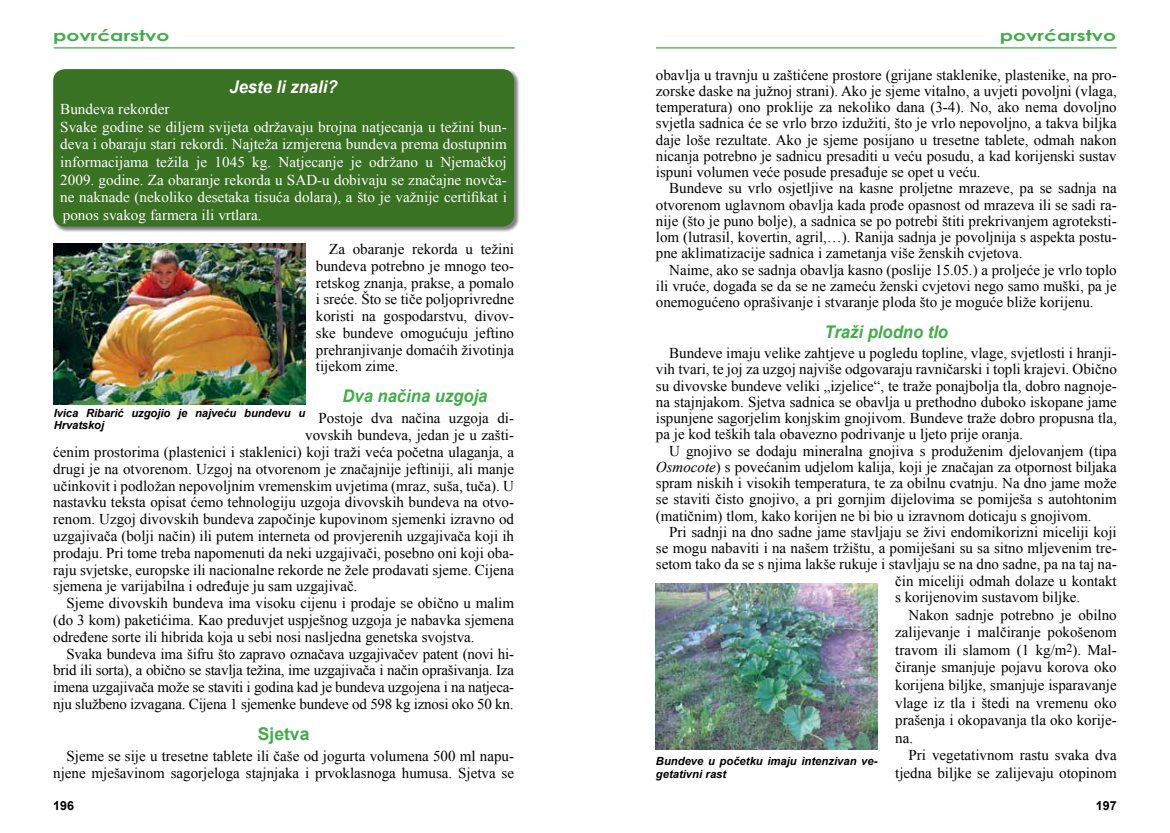
<style>
.page{position:relative;width:1170px;height:833px;background:#fff}
.page>*{position:absolute;margin:0;border:0;box-sizing:border-box;transform-origin:0 0}
.t1{font:italic 700 17.5px "Arial";color:#41ad49;scale:.95 1}
.t2{font:italic 700 17.5px "Arial";color:#fff;scale:.95 1}
.t3{font:700 17.5px "Arial";color:#41ad49}
.t4{font:15px/16.2px "Times New Roman";color:#000;text-align:justify}
.t5{font:15px/17.5px "Times New Roman";color:#fff}
.t6{font:700 15px "Century Gothic";color:#41ad49;scale:1.35 1}
.t7{font:700 12.5px "Arial";color:#000}
.t8{font:italic 700 11.25px/12.4px "Arial";letter-spacing:-.005em;color:#000}
.s1{font-style:italic}
</style>
<div class="page">
<hr style="left:656px;top:47px;width:460px;height:2px;background:#41ad49">
<hr style="left:54px;top:47px;width:460px;height:2px;background:#41ad49">
<div style="left:53px;top:69px;width:466px;height:163px;background:#000;opacity:.5"></div>
<div style="left:53px;top:69px;width:461px;height:158px;background:#3a7224;border-radius:12px"></div>
<img style="left:54px;top:243px;width:251px;height:161px">
<img style="left:656px;top:584px;width:221px;height:165px">
<p class="t6" style="left:53px;top:24px;width:88px">povrćarstvo</p>
<p class="t6" style="left:999px;top:24px;width:88px">povrćarstvo</p>
<p class="t2" style="left:229px;top:75px;width:115px">Jeste li znali?</p>
<p class="t5" style="left:60px;top:100px;width:448px">Bundeva rekorder<br>Svake godine se diljem svijeta održavaju brojna natjecanja u težini bun&shy;deva i obaraju stari rekordi. Najteža izmjerena bundeva prema dostupnim informacijama težila je 1045 kg. Natjecanje je održano u Njemačkoj 2009. godine. Za obaranje rekorda u SAD-u dobivaju se značajne novča&shy;ne naknade (nekoliko desetaka tisuća dolara), a što je važnije certifikat i ponos svakog farmera ili vrtlara.</p>
<p class="t4" style="left:316px;top:240px;width:200px;line-height:16.8px;text-indent:13px">Za obaranje rekorda u težini bundeva potrebno je mnogo teo&shy;retskog znanja, prakse, a pomalo i sreće. Što se tiče poljoprivredne koristi na gospodarstvu, divov&shy;ske bundeve omogućuju jeftino prehranjivanje domaćih životinja tijekom zime.</p>
<p class="t1" style="left:342px;top:384px;width:154px">Dva načina uzgoja</p>
<p class="t4" style="left:318px;top:410px;width:197px">Postoje dva načina uzgoja di-</p>
<p class="t4" style="left:305px;top:427px;width:210px">vovskih bundeva, jedan je u zašti-</p>
<p class="t4" style="left:53px;top:444px;width:462px">ćenim prostorima (plastenici i staklenici) koji traži veća početna ulaganja, a</p>
<p class="t4" style="left:53px;top:460px;width:462px">drugi je na otvorenom. Uzgoj na otvorenom je značajnije jeftiniji, ali manje</p>
<p class="t4" style="left:53px;top:477px;width:462px">učinkovit i podložan nepovoljnim vremenskim uvjetima (mraz, suša, tuča). U</p>
<p class="t4" style="left:53px;top:494px;width:462px">nastavku teksta opisat ćemo tehnologiju uzgoja divovskih bundeva na otvo-</p>
<p class="t4" style="left:53px;top:511px;width:462px">renom. Uzgoj divovskih bundeva započinje kupovinom sjemenki izravno od</p>
<p class="t4" style="left:53px;top:527px;width:462px">uzgajivača (bolji način) ili putem interneta od provjerenih uzgajivača koji ih</p>
<p class="t4" style="left:53px;top:544px;width:462px">prodaju. Pri tome treba napomenuti da neki uzgajivači, posebno oni koji oba-</p>
<p class="t4" style="left:53px;top:561px;width:462px">raju svjetske, europske ili nacionalne rekorde ne žele prodavati sjeme. Cijena</p>
<p class="t4" style="left:53px;top:578px;width:306px">sjemena je varijabilna i određuje ju sam uzgajivač.</p>
<p class="t4" style="left:66px;top:595px;width:449px">Sjeme divovskih bundeva ima visoku cijenu i prodaje se obično u malim</p>
<p class="t4" style="left:53px;top:611px;width:462px">(do 3 kom) paketićima. Kao preduvjet uspješnog uzgoja je nabavka sjemena</p>
<p class="t4" style="left:53px;top:628px;width:423px">određene sorte ili hibrida koja u sebi nosi nasljedna genetska svojstva.</p>
<p class="t4" style="left:66px;top:645px;width:449px">Svaka bundeva ima šifru što zapravo označava uzgajivačev patent (novi hi-</p>
<p class="t4" style="left:53px;top:662px;width:462px">brid ili sorta), a obično se stavlja težina, ime uzgajivača i način oprašivanja. Iza</p>
<p class="t4" style="left:53px;top:679px;width:462px">imena uzgajivača može se staviti i godina kad je bundeva uzgojena i na natjeca-</p>
<p class="t4" style="left:53px;top:695px;width:462px">nju službeno izvagana. Cijena 1 sjemenke bundeve od 598 kg iznosi oko 50 kn.</p>
<p class="t3" style="left:258px;top:722px;width:53px">Sjetva</p>
<p class="t4" style="left:53px;top:747px;width:462px;line-height:16.8px;text-align:right">Sjeme se sije u tresetne tablete ili čaše od jogurta volumena 500 ml napu&shy;njene mješavinom sagorjeloga stajnjaka i prvoklasnoga humusa. Sjetva se</p>
<p class="t8" style="left:54px;top:407px;width:253px">Ivica Ribarić uzgojio je najveću bundevu u<br>Hrvatskoj</p>
<p class="t4" style="left:656px;top:66px;width:462px">obavlja u travnju u zaštićene prostore (grijane staklenike, plastenike, na pro&shy;zorske daske na južnoj strani). Ako je sjeme vitalno, a uvjeti povoljni (vlaga, temperatura) ono proklije za nekoliko dana (3-4). No, ako nema dovoljno svjetla sadnica će se vrlo brzo izdužiti, što je vrlo nepovoljno, a takva biljka daje loše rezultate. Ako je sjeme posijano u tresetne tablete, odmah nakon nicanja potrebno je sadnicu presaditi u veću posudu, a kad korijenski sustav ispuni volumen veće posude presađuje se opet u veću.</p>
<p class="t4" style="left:656px;top:180px;width:462px;text-indent:13px">Bundeve su vrlo osjetljive na kasne proljetne mrazeve, pa se sadnja na otvorenom uglavnom obavlja kada prođe opasnost od mrazeva ili se sadi ra&shy;nije (što je puno bolje), a sadnica se po potrebi štiti prekrivanjem agroteksti&shy;lom (lutrasil, kovertin, agril,…). Ranija sadnja je povoljnija s aspekta postu&shy;pne aklimatizacije sadnica i zametanja više ženskih cvjetova.</p>
<p class="t4" style="left:656px;top:261px;width:462px;text-indent:13px">Naime, ako se sadnja obavlja kasno (poslije 15.05.) a proljeće je vrlo toplo ili vruće, događa se da se ne zameću ženski cvjetovi nego samo muški, pa je onemogućeno oprašivanje i stvaranje ploda što je moguće bliže korijenu.</p>
<p class="t1" style="left:824px;top:320px;width:131px">Traži plodno tlo</p>
<p class="t4" style="left:656px;top:345px;width:462px;text-indent:13px">Bundeve imaju velike zahtjeve u pogledu topline, vlage, svjetlosti i hranji&shy;vih tvari, te joj za uzgoj najviše odgovaraju ravničarski i topli krajevi. Obično su divovske bundeve veliki „izjelice“, te traže ponajbolja tla, dobro nagnoje&shy;na stajnjakom. Sjetva sadnica se obavlja u prethodno duboko iskopane jame ispunjene sagorjelim konjskim gnojivom. Bundeve traže dobro propusna tla, pa je kod teških tala obavezno podrivanje u ljeto prije oranja.</p>
<p class="t4" style="left:656px;top:442px;width:462px;text-indent:13px">U gnojivo se dodaju mineralna gnojiva s produženim djelovanjem (tipa <span class="s1">Osmocote</span>) s povećanim udjelom kalija, koji je značajan za otpornost biljaka spram niskih i visokih temperatura, te za obilnu cvatnju. Na dno jame može se staviti čisto gnojivo, a pri gornjim dijelovima se pomiješa s autohtonim (matičnim) tlom, kako korijen ne bi bio u izravnom doticaju s gnojivom.</p>
<p class="t4" style="left:669px;top:523px;width:449px">Pri sadnji na dno sadne jame stavljaju se živi endomikorizni miceliji koji</p>
<p class="t4" style="left:656px;top:540px;width:462px">se mogu nabaviti i na našem tržištu, a pomiješani su sa sitno mljevenim tre-</p>
<p class="t4" style="left:656px;top:556px;width:462px">setom tako da se s njima lakše rukuje i stavljaju se na dno sadne, pa na taj na-</p>
<p class="t4" style="left:895px;top:572px;width:223px">čin miceliji odmah dolaze u kontakt</p>
<p class="t4" style="left:895px;top:589px;width:187px">s korijenovim sustavom biljke.</p>
<p class="t4" style="left:908px;top:606px;width:210px">Nakon sadnje potrebno je obilno</p>
<p class="t4" style="left:895px;top:624px;width:223px">zalijevanje i malčiranje pokošenom</p>
<p class="t4" style="left:895px;top:641px;width:223px">travom ili slamom (1 kg/m<sup>2</sup>). Mal-</p>
<p class="t4" style="left:895px;top:659px;width:223px">čiranje smanjuje pojavu korova oko</p>
<p class="t4" style="left:895px;top:676px;width:223px">korijena biljke, smanjuje isparavanje</p>
<p class="t4" style="left:895px;top:694px;width:223px">vlage iz tla i štedi na vremenu oko</p>
<p class="t4" style="left:895px;top:711px;width:223px">prašenja i okopavanja tla oko korije-</p>
<p class="t4" style="left:895px;top:729px;width:19px">na.</p>
<p class="t4" style="left:908px;top:746px;width:210px">Pri vegetativnom rastu svaka dva</p>
<p class="t4" style="left:895px;top:764px;width:223px">tjedna biljke se zalijevaju otopinom</p>
<p class="t8" style="left:656px;top:755px;width:223px">Bundeve u početku imaju intenzivan ve&shy;getativni rast</p>
<p class="t7" style="left:53px;top:797px;width:22px">196</p>
<p class="t7" style="left:1095px;top:797px;width:22px">197</p>
</div>
